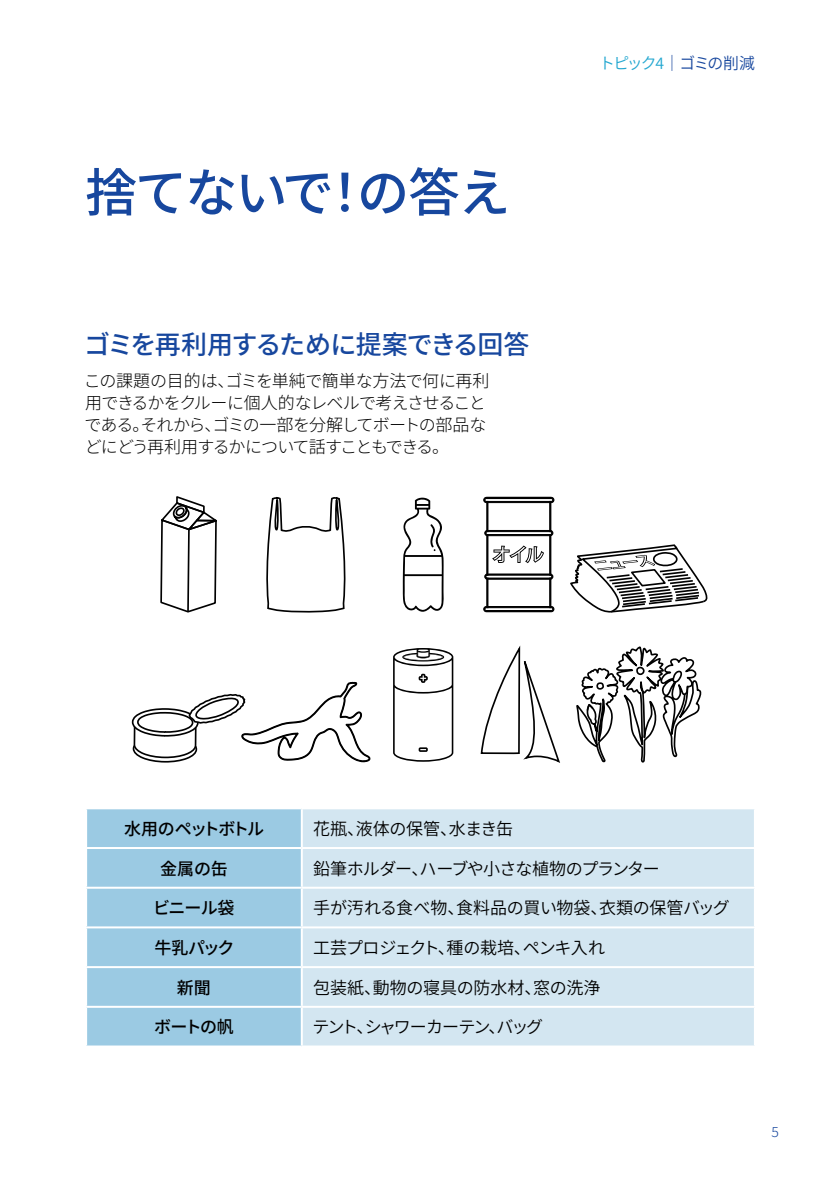
<style>
.page{position:relative;width:840px;height:1191px;background:#fff}
.page>*{position:absolute;margin:0;border:0;box-sizing:border-box;transform-origin:0 0}
.t1{font:500 52px "Source Han Sans JP";letter-spacing:-.035em;color:#17479e}
.t2{font:500 26px "Source Han Sans JP";letter-spacing:-.055em;color:#17479e}
.t3{font:300 17px/22px "Source Han Sans JP";letter-spacing:-.045em;color:#000}
.t4{font:17px "Source Han Sans JP";letter-spacing:-.02em;color:#000}
.t5{font:17px "Source Han Sans JP";letter-spacing:-.06em;color:#000}
.t6{font:500 17px "Source Han Sans JP";letter-spacing:-.05em;color:#000}
.t7{font:17px "Source Han Sans JP";color:#000}
.t8{font:17px "Source Han Sans JP";letter-spacing:-.105em;color:#000}
.t9{font:500 17px "Source Han Sans JP";letter-spacing:-.09em;color:#000}
.t10{font:16px "Source Han Sans JP";letter-spacing:-.1em;color:#17479e}
.t11{font:300 14px "Source Han Sans JP";color:#17479e}
.s1{color:#23a7d0}
</style>
<div class="page">
<div style="left:87px;top:809px;width:213px;height:236px;background:#9bcae3"></div>
<div style="left:302px;top:809px;width:451px;height:236px;background:#d3e6f1"></div>
<hr style="left:85px;top:847px;width:216px;height:2px;background:#fff">
<hr style="left:85px;top:886px;width:216px;height:2px;background:#fff">
<hr style="left:85px;top:926px;width:216px;height:2px;background:#fff">
<hr style="left:85px;top:966px;width:216px;height:2px;background:#fff">
<hr style="left:85px;top:1005px;width:216px;height:2px;background:#fff">
<hr style="left:301px;top:847px;width:454px;height:2px;background:#fff">
<hr style="left:301px;top:886px;width:454px;height:2px;background:#fff">
<hr style="left:301px;top:926px;width:454px;height:2px;background:#fff">
<hr style="left:301px;top:966px;width:454px;height:2px;background:#fff">
<hr style="left:301px;top:1005px;width:454px;height:2px;background:#fff">
<svg style="left:266px;top:496px;width:80px;height:117px"></svg>
<svg style="left:393px;top:648px;width:60px;height:113px"></svg>
<svg style="left:402px;top:497px;width:41px;height:115px"></svg>
<svg style="left:576px;top:646px;width:124px;height:117px"></svg>
<svg style="left:160px;top:496px;width:57px;height:117px"></svg>
<svg style="left:131px;top:681px;width:239px;height:82px"></svg>
<svg style="left:480px;top:645px;width:80px;height:118px"></svg>
<div style="left:483px;top:606px;width:71px;height:6px;border:1px solid #000;border-radius:3px"></div>
<div style="left:483px;top:497px;width:71px;height:6px;border:1px solid #000;border-radius:3px"></div>
<svg style="left:484px;top:497px;width:69px;height:115px"></svg>
<svg style="left:570px;top:544px;width:138px;height:69px"></svg>
<h1 class="t1" style="left:85px;top:163px;width:426px">捨てないで！の答え</h1>
<h2 class="t2" style="left:84px;top:329px;width:446px">ゴミを再利用するために提案できる回答</h2>
<p class="t3" style="left:84px;top:370px;width:407px">この課題の目的は、ゴミを単純で簡単な方法で何に再利用できるかをクルーに個人的なレベルで考えさせることである。それから、ゴミの一部を分解してボートの部品などにどう再利用するかについて話すこともできる。</p>
<p class="t10" style="left:599px;top:55px;width:157px"><span class="s1">トピック4</span>｜ゴミの削減</p>
<p class="t9" style="left:124px;top:819px;width:141px">水用のペットボトル</p>
<p class="t4" style="left:313px;top:819px;width:201px">花瓶、液体の保管、水まき缶</p>
<p class="t6" style="left:160px;top:859px;width:69px">金属の缶</p>
<p class="t5" style="left:313px;top:858px;width:348px">鉛筆ホルダー、ハーブや小さな植物のプランター</p>
<p class="t6" style="left:153px;top:898px;width:83px">ビニール袋</p>
<p class="t4" style="left:313px;top:898px;width:418px">手が汚れる食べ物、食料品の買い物袋、衣類の保管バッグ</p>
<p class="t6" style="left:154px;top:938px;width:81px">牛乳パック</p>
<p class="t4" style="left:313px;top:938px;width:293px">工芸プロジェクト、種の栽培、ペンキ入れ</p>
<p class="t6" style="left:177px;top:978px;width:35px">新聞</p>
<p class="t7" style="left:313px;top:978px;width:289px">包装紙、動物の寝具の防水材、窓の洗浄</p>
<p class="t6" style="left:154px;top:1017px;width:81px">ボートの帆</p>
<p class="t8" style="left:312px;top:1017px;width:232px">テント、シャワーカーテン、バッグ</p>
<p class="t11" style="left:771px;top:1123px;width:9px">5</p>
</div>
